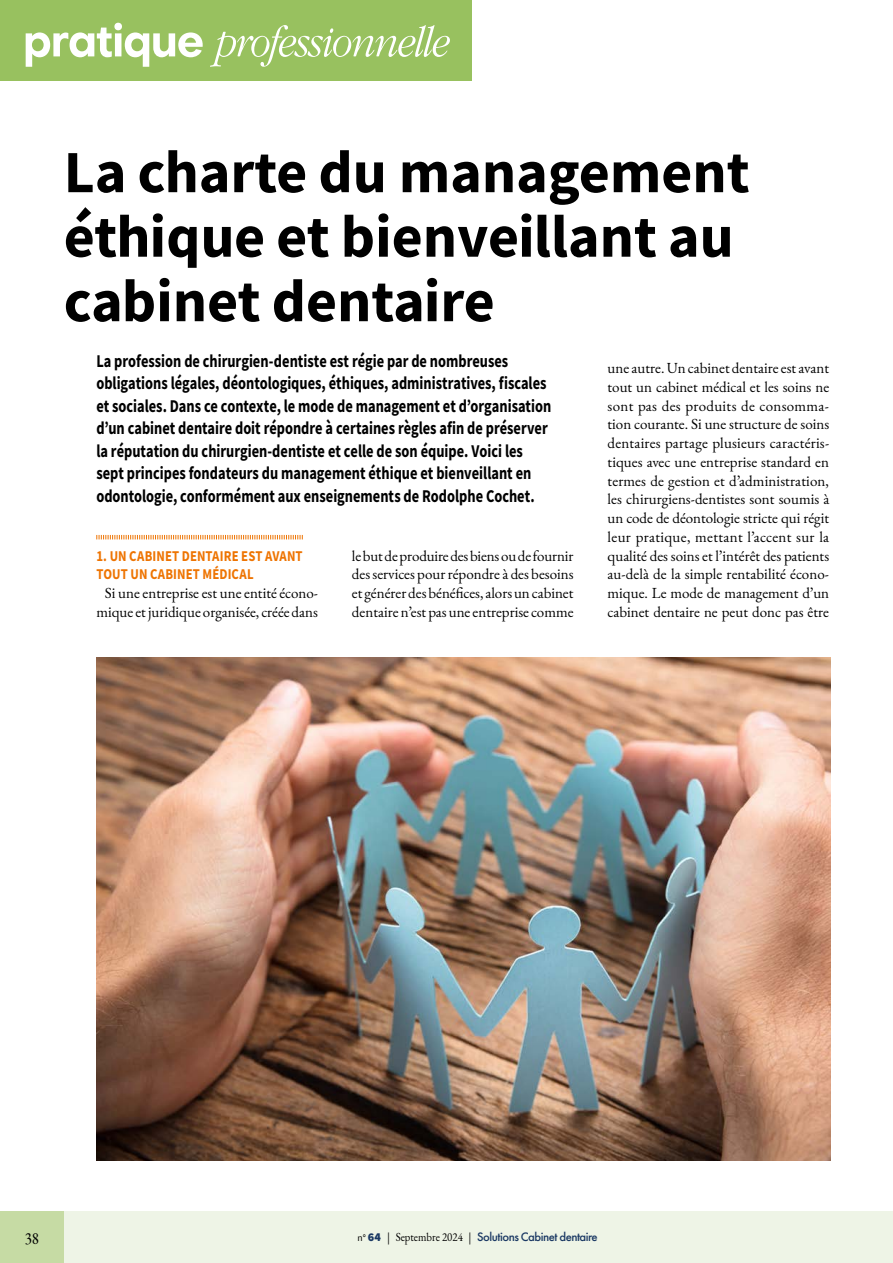
<style>
.page{position:relative;width:893px;height:1263px;background:#fff}
.page>*{position:absolute;margin:0;border:0;box-sizing:border-box;transform-origin:0 0}
.t1{font:60px/64.5px "Source Sans Variable";color:#000}
.t2{font:18px/22.5px "Source Sans Variable";color:#000;scale:.8 1}
.t3{font:16.5px "EB Garamond";color:#000;scale:.9 1}
.t4{font:15px/18.8px "EB Garamond";color:#000;text-align:justify}
.t5{font:15px/18.8px "Source Sans Variable";letter-spacing:.01em;color:#ee7402;scale:.85 1}
.t6{font:500 12.75px "Futura PT";letter-spacing:-.04em;color:#1a3863}
.s1{font-family:"Source Sans Pro";font-weight:400;font-size:9.6px;color:#000}
.s2{font-family:"Source Sans Pro";font-weight:900;font-size:12px}
.s3{font-family:"EB Garamond";font-weight:400;font-size:12px;color:#000}
</style>
<div class="page">
<svg style="left:96px;top:535px;width:207px;height:4px"></svg>
<img style="left:96px;top:657px;width:735px;height:504px">
<div style="left:64px;top:1212px;width:829px;height:51px;background:#eef4e6"></div>
<div style="left:0;top:1212px;width:64px;height:51px;background:#c6dba4"></div>
<div style="left:0;top:0;width:472px;height:81px;background:#98c15f"></div>
<svg style="left:26px;top:23px;width:424px;height:44px"></svg>
<h1 class="t1" style="left:64px;top:140px;width:687px">La charte du management éthique et bienveillant au cabinet dentaire</h1>
<p class="t2" style="left:96px;top:350px;width:570px">La profession de chirurgien-dentiste est régie par de nombreuses obligations légales, déontologiques, éthiques, administratives, fiscales et sociales. Dans ce contexte, le mode de management et d’organisation d’un cabinet dentaire doit répondre à certaines règles afin de préserver la réputation du chirurgien-dentiste et celle de son équipe. Voici les sept principes fondateurs du management éthique et bienveillant en odontologie, conformément aux enseignements de Rodolphe Cochet.</p>
<p class="t4" style="left:608px;top:359px;width:223px">une autre. Un cabinet dentaire est avant tout un cabinet médical et les soins ne sont pas des produits de consomma&shy;tion courante. Si une structure de soins dentaires partage plusieurs caractéris&shy;tiques avec une entreprise standard en termes de gestion et d’administration, les chirurgiens-dentistes sont soumis à un code de déontologie stricte qui régit leur pratique, mettant l’accent sur la qualité des soins et l’intérêt des patients au-delà de la simple rentabilité écono&shy;mique. Le mode de management d’un cabinet dentaire ne peut donc pas être</p>
<p class="t4" style="left:352px;top:546px;width:223px">le but de produire des biens ou de fournir des services pour répondre à des besoins et générer des bénéfices, alors un cabinet dentaire n’est pas une entreprise comme</p>
<p class="t5" style="left:96px;top:546px;width:244px">1. UN CABINET DENTAIRE EST AVANT<br>TOUT UN CABINET MÉDICAL</p>
<p class="t4" style="left:96px;top:584px;width:223px;text-align:center">Si une entreprise est une entité écono&shy;mique et juridique organisée, créée dans</p>
<p class="t3" style="left:25px;top:1227px;width:17px">38</p>
<p class="t6" style="left:358px;top:1229px;width:241px"><span class="s1">n°</span> <span class="s2">64</span> <span class="s3">| Septembre 2024 |</span> Solutions Cabinet dentaire</p>
</div>
